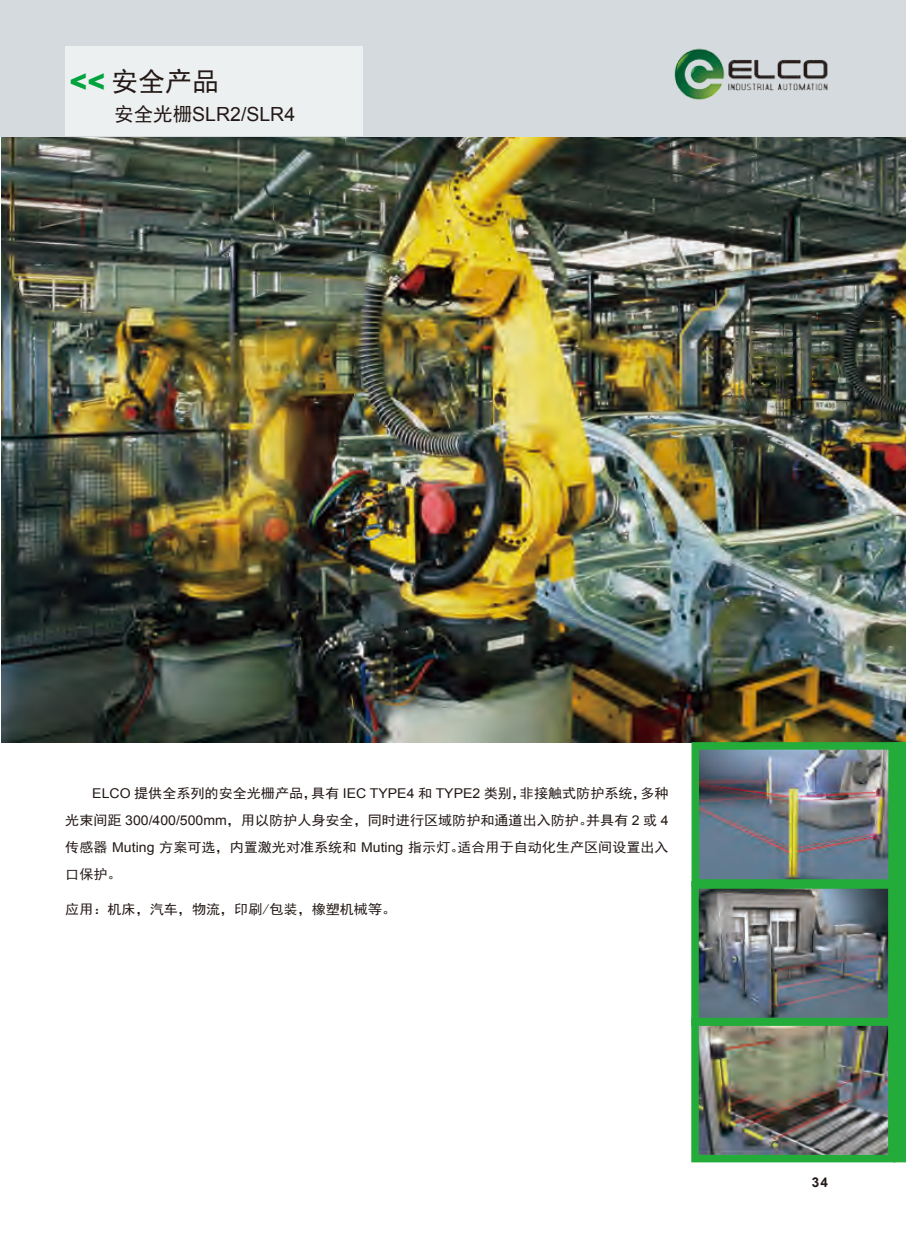
<style>
.page{position:relative;width:906px;height:1238px;background:#fff}
.page>*{position:absolute;margin:0;border:0;box-sizing:border-box;transform-origin:0 0}
.t1{font:27px "Sim Hei";color:#231916}
.t2{font:19.5px "Arial";color:#231916}
.t3{font:13.5px/27px "Sim Hei";color:#231916;text-align:justify;scale:1.04 1}
.t4{font:700 13.5px "Arial";color:#231916}
.s1{font-family:"Arial";font-weight:900;color:#00a33e}
.s2{font-family:"Sim Hei"}
.s3{font-family:"Arial"}
</style>
<div class="page">
<img style="left:700px;top:1026px;width:186px;height:127px">
<img style="left:2px;top:136px;width:904px;height:606px">
<div style="left:0;top:0;width:906px;height:136px;background:#d4dadd"></div>
<img style="left:674px;top:48px;width:154px;height:52px">
<div style="left:65px;top:47px;width:298px;height:89px;background:#edf0f1"></div>
<div style="left:893px;top:742px;width:13px;height:420px;background:#23ac39"></div>
<img style="left:700px;top:890px;width:186px;height:126px">
<div style="left:691px;top:881px;width:204px;height:144px;border:8px solid #23ac39"></div>
<div style="left:691px;top:1017px;width:204px;height:145px;border:8px solid #23ac39"></div>
<img style="left:700px;top:751px;width:187px;height:126px">
<div style="left:691px;top:742px;width:205px;height:144px;border:8px solid #23ac39"></div>
<p class="t1" style="left:70px;top:68px;width:151px"><span class="s1">&lt;&lt;</span> 安全产品</p>
<p class="t2" style="left:114px;top:101px;width:182px"><span class="s2">安全光栅</span>SLR2/SLR4</p>
<p class="t3" style="left:65px;top:779px;width:582px;text-indent:27px"><span class="s3">ELCO</span> 提供全系列的安全光栅产品，具有 <span class="s3">IEC TYPE4</span> 和 <span class="s3">TYPE2</span> 类别，非接触式防护系统，多种光束间距 <span class="s3">300/400/500mm</span>，用以防护人身安全，同时进行区域防护和通道出入防护。并具有 <span class="s3">2</span> 或 <span class="s3">4</span>传感器 <span class="s3">Muting</span> 方案可选，内置激光对准系统和 <span class="s3">Muting</span> 指示灯。适合用于自动化生产区间设置出入口保护。</p>
<p class="t3" style="left:65px;top:895px;width:320px">应用：机床，汽车，物流，印刷/包装，橡塑机械等。</p>
<p class="t4" style="left:811px;top:1173px;width:18px">34</p>
</div>
